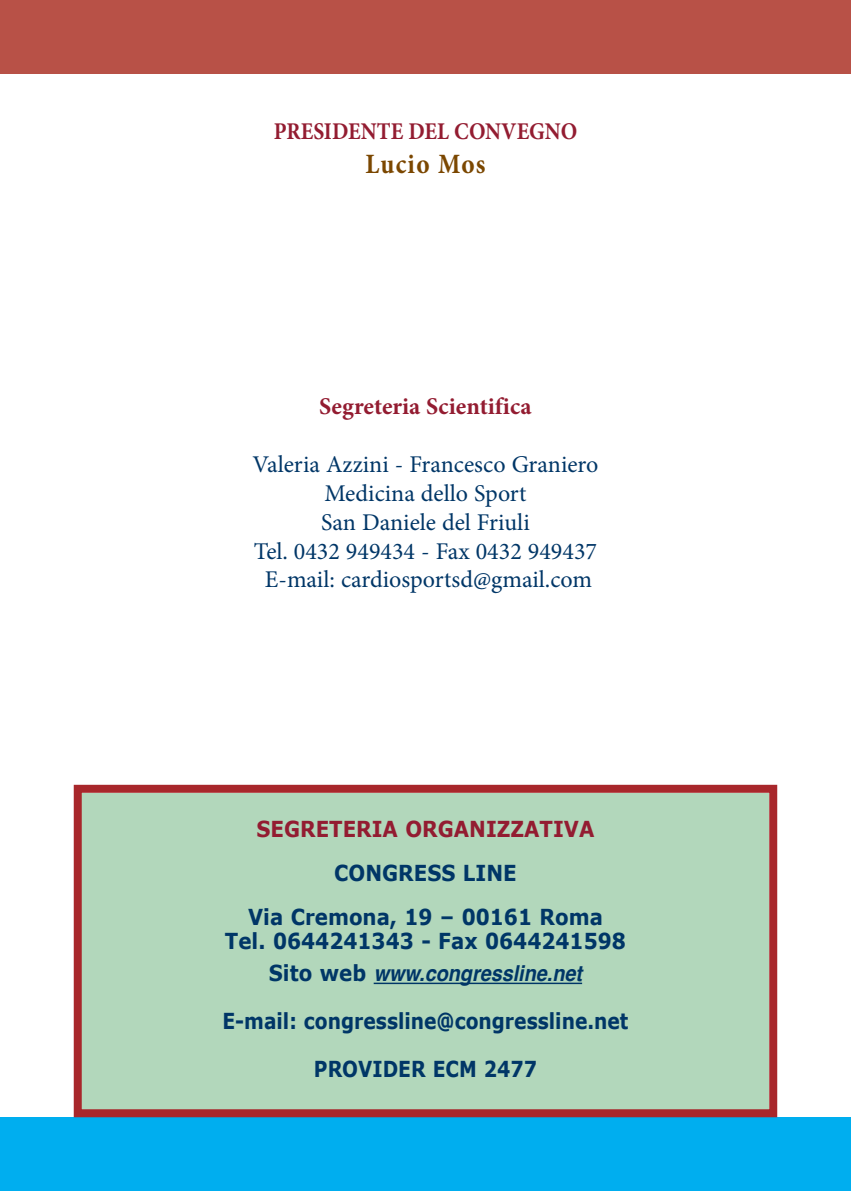
<style>
.page{position:relative;width:851px;height:1191px;background:#fff}
.page>*{position:absolute;margin:0;border:0;box-sizing:border-box;transform-origin:0 0}
.t1{font:700 28px "Minion Pro";letter-spacing:.05em;color:#7b4700;scale:.9 1}
.t2{font:24px/28.8px "Minion Pro";color:#003667;text-align:center}
.t3{font:700 24px "Minion Pro";color:#931c31;scale:.9 1}
.t4{font:700 24px "Minion Pro";color:#931c31}
.t5{font:700 22px/44px "Verdana";color:#003667;text-align:center;scale:.9 1}
.t6{font:700 22px/48px "Verdana";color:#003667;text-align:center;scale:.85 1}
.t7{font:italic 700 22px "Helvetica";color:#003667;scale:.9 1}
.t8{font:700 22px "Verdana";color:#931c31;scale:.9 1}
.s1{font-family:"Verdana";font-style:normal}
</style>
<div class="page">
<div style="left:0;top:1117px;width:850px;height:74px;background:#00aeef"></div>
<div style="left:82px;top:793px;width:687px;height:316px;background:#b2d7bb"></div>
<div style="left:74px;top:785px;width:703px;height:332px;border:8px solid #a8272b"></div>
<hr style="left:373px;top:982px;width:209px;height:2px;background:#003667">
<div style="left:0;top:0;width:850px;height:74px;background:#b85147"></div>
<p class="t3" style="left:274px;top:122px;width:339px">PRESIDENTE DEL CONVEGNO</p>
<p class="t1" style="left:365px;top:154px;width:135px">Lucio Mos</p>
<p class="t4" style="left:319px;top:398px;width:214px">Segreteria Scientifica</p>
<p class="t2" style="left:252px;top:452px;width:347px">Valeria Azzini - Francesco Graniero<br>Medicina dello Sport<br>San Daniele del Friuli<br>Tel. 0432 949434 - Fax 0432 949437<br>E-mail: cardiosportsd@gmail.com</p>
<p class="t8" style="left:256px;top:815px;width:377px">SEGRETERIA ORGANIZZATIVA</p>
<p class="t5" style="left:248px;top:850px;width:395px">CONGRESS LINE<br>Via Cremona, 19 – 00161 Roma</p>
<p class="t5" style="left:225px;top:918px;width:447px">Tel. 0644241343 - Fax 0644241598</p>
<p class="t7" style="left:269px;top:964px;width:349px"><span class="s1">Sito web</span> www.congressline.net</p>
<p class="t6" style="left:222px;top:996px;width:479px">E-mail: congressline@congressline.net<br>PROVIDER ECM 2477</p>
</div>
